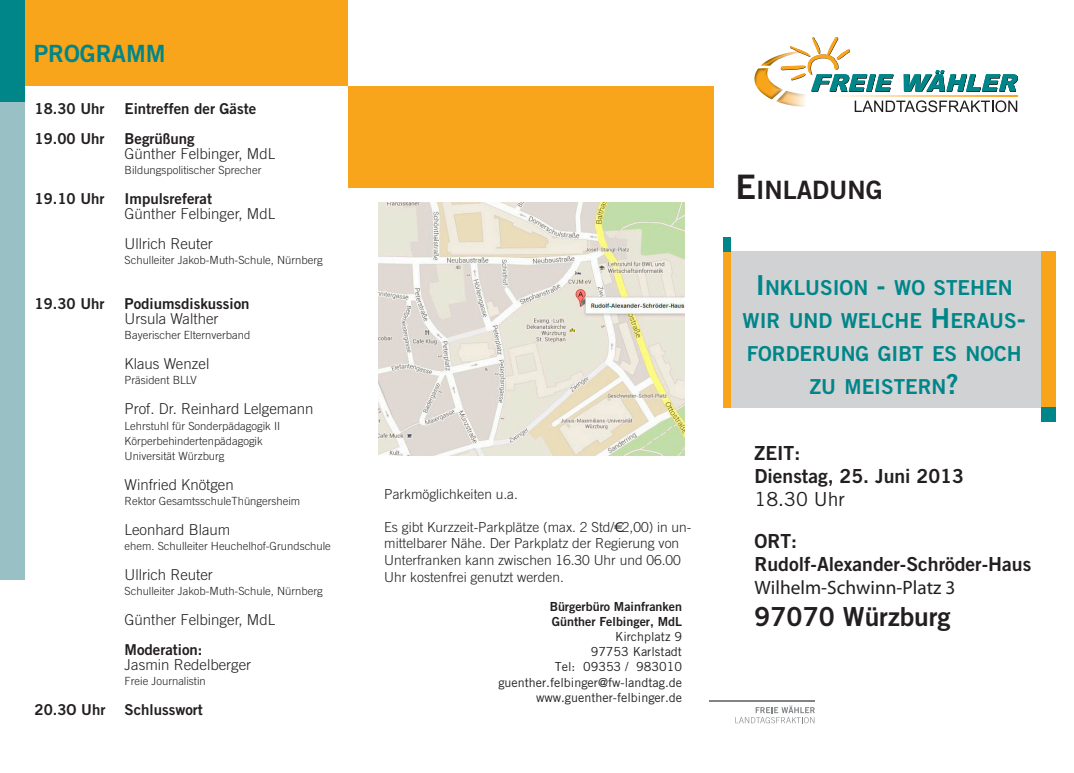
<style>
.page{position:relative;width:1074px;height:773px;background:#fff}
.page>*{position:absolute;margin:0;border:0;box-sizing:border-box;transform-origin:0 0}
.t1{font:26.25px "Trade Gothic Bold Two";color:#231f20}
.t2{font:25.25px "Trade Gothic Bold Two";color:#231f20}
.t3{font:23.75px "Trade Gothic LT Bold Two";color:#008689}
.t4{font:20.62px/33px "Trade Gothic LT Bold Two";color:#008689;text-align:center}
.t5{font:19.38px "Trade Gothic Bold Two";color:#231f20}
.t6{font:19.38px/23.2px "Trade Gothic LT Bold Two";color:#231f20}
.t7{font:19.38px "Myriad Pro";color:#231f20}
.t8{font:19.38px "Trade Gothic LT";color:#231f20}
.t9{font:300 15px/30px "Trade Gothic";color:#231f20}
.t10{font:15px "Trade Gothic Bold Two";color:#231f20}
.t11{font:300 13.75px/16.5px "Trade Gothic";color:#231f20}
.t12{font:12.5px/15px "Trade Gothic LT";color:#231f20;text-align:right}
.t13{font:12.5px/15px "Trade Gothic LT Bold Two";color:#231f20}
.t14{font:12.5px "Trade Gothic LT";color:#008689}
.t15{font:300 11.25px/15px "Trade Gothic";color:#231f20}
.s1{font-size:33.75px}
.s2{font-size:27.5px}
</style>
<div class="page">
<div style="left:11px;top:0;width:337px;height:86px;background:#f9a51b"></div>
<div style="left:0;top:102px;width:25px;height:477px;background:#99c0c5"></div>
<div style="left:0;top:0;width:25px;height:102px;background:#008689"></div>
<div style="left:348px;top:86px;width:366px;height:102px;background:#f9a51b"></div>
<hr style="left:709px;top:700px;width:105px;height:1px;background:#808385">
<svg style="left:735px;top:705px;width:80px;height:18px"></svg>
<div style="left:727px;top:252px;width:325px;height:155px;background:#d1d2d4"></div>
<img style="left:761px;top:55px;width:17px;height:11px">
<img style="left:754px;top:68px;width:24px;height:31px">
<img style="left:776px;top:90px;width:2px;height:12px">
<svg style="left:778px;top:37px;width:240px;height:75px"></svg>
<div style="left:723px;top:252px;width:7px;height:155px;background:#f9a51b"></div>
<div style="left:723px;top:237px;width:7px;height:15px;background:#008689"></div>
<div style="left:1041px;top:252px;width:14px;height:155px;background:#f9a51b"></div>
<div style="left:1041px;top:407px;width:14px;height:15px;background:#008689"></div>
<img style="left:378px;top:202px;width:306px;height:253px">
<h3 class="t3" style="left:34px;top:39px;width:133px">PROGRAMM</h3>
<h3 class="t10" style="left:35px;top:99px;width:71px">18.30 Uhr</h3>
<h3 class="t10" style="left:125px;top:99px;width:133px">Eintreffen der Gäste</h3>
<h3 class="t10" style="left:35px;top:129px;width:71px">19.00 Uhr</h3>
<h3 class="t10" style="left:125px;top:129px;width:72px">Begrüßung</h3>
<h3 class="t9" style="left:125px;top:138px;width:152px">Günther Felbinger, MdL</h3>
<p class="t15" style="left:125px;top:162px;width:138px">Bildungspolitischer Sprecher</p>
<h3 class="t10" style="left:35px;top:189px;width:71px">19.10 Uhr</h3>
<h3 class="t10" style="left:125px;top:189px;width:89px">Impulsreferat</h3>
<h3 class="t9" style="left:125px;top:198px;width:152px">Günther Felbinger, MdL<br>Ullrich Reuter</h3>
<p class="t15" style="left:125px;top:252px;width:200px">Schulleiter Jakob-Muth-Schule, Nürnberg</p>
<h3 class="t10" style="left:35px;top:295px;width:71px">19.30 Uhr</h3>
<h3 class="t10" style="left:125px;top:295px;width:127px">Podiumsdiskussion</h3>
<h3 class="t9" style="left:125px;top:304px;width:95px">Ursula Walther</h3>
<p class="t15" style="left:125px;top:328px;width:127px">Bayerischer Elternverband</p>
<h3 class="t9" style="left:125px;top:349px;width:86px">Klaus Wenzel</h3>
<p class="t15" style="left:125px;top:373px;width:74px">Präsident BLLV</p>
<h3 class="t9" style="left:125px;top:394px;width:190px">Prof. Dr. Reinhard Lelgemann</h3>
<p class="t15" style="left:125px;top:418px;width:157px">Lehrstuhl für Sonderpädagogik II<br>Körperbehindertenpädagogik<br>Universität Würzburg</p>
<h3 class="t9" style="left:125px;top:469px;width:111px">Winfried Knötgen</h3>
<p class="t15" style="left:125px;top:493px;width:177px">Rektor GesamtsschuleThüngersheim</p>
<h3 class="t9" style="left:125px;top:514px;width:107px">Leonhard Blaum</h3>
<p class="t15" style="left:125px;top:538px;width:208px">ehem. Schulleiter Heuchelhof-Grundschule</p>
<h3 class="t9" style="left:125px;top:559px;width:90px">Ullrich Reuter</h3>
<p class="t15" style="left:125px;top:583px;width:200px">Schulleiter Jakob-Muth-Schule, Nürnberg</p>
<h3 class="t9" style="left:125px;top:604px;width:152px">Günther Felbinger, MdL</h3>
<h3 class="t10" style="left:125px;top:640px;width:79px">Moderation:</h3>
<h3 class="t9" style="left:125px;top:649px;width:128px">Jasmin Redelberger</h3>
<p class="t15" style="left:125px;top:673px;width:83px">Freie Journalistin</p>
<h3 class="t10" style="left:35px;top:700px;width:72px">20.3O Uhr</h3>
<h3 class="t10" style="left:125px;top:700px;width:80px">Schlusswort</h3>
<p class="t14" style="left:35px;top:695px;width:5px">.</p>
<p class="t11" style="left:384px;top:485px;width:135px">Parkmöglichkeiten u.a.</p>
<p class="t11" style="left:384px;top:518px;width:309px">Es gibt Kurzzeit-Parkplätze (max. 2 Std/€ 2,00) in un&shy;mittelbarer Nähe. Der Parkplatz der Regierung von Unterfranken kann zwischen 16.30 Uhr und 06.00<br>Uhr kostenfrei genutzt werden.</p>
<p class="t13" style="left:550px;top:599px;width:134px">Bürgerbüro Mainfranken<br>Günther Felbinger, MdL</p>
<p class="t12" style="left:498px;top:629px;width:185px">Kirchplatz 9<br>97753 Karlstadt<br>Tel: 09353 / 983010 guenther.felbinger@fw-landtag.de www.guenther-felbinger.de</p>
<h2 class="t2" style="left:735px;top:174px;width:149px"><span class="s1">E</span>INLADUNG</h2>
<h3 class="t4" style="left:742px;top:271px;width:285px"><span class="s2">I</span>NKLUSION <span class="s2">-</span> WO STEHEN<br>WI R UND WELCHE <span class="s2">H</span> ERAUS<span class="s2">-<br></span>FORDERUNG GI BT ES NOCH<br>ZU MEISTERN<span class="s2">?</span></h3>
<h3 class="t6" style="left:754px;top:441px;width:211px">ZEIT:<br>Dienstag, 25. Juni 2013</h3>
<h3 class="t8" style="left:754px;top:487px;width:92px">18.30 Uhr</h3>
<h3 class="t6" style="left:754px;top:528px;width:44px">ORT:</h3>
<h3 class="t5" style="left:754px;top:552px;width:278px">Rudolf-Alexander-Schröder-Haus</h3>
<h3 class="t7" style="left:754px;top:575px;width:202px">Wilhelm-Schwinn-Platz 3</h3>
<h1 class="t1" style="left:754px;top:600px;width:198px">97070 Würzburg</h1>
</div>
